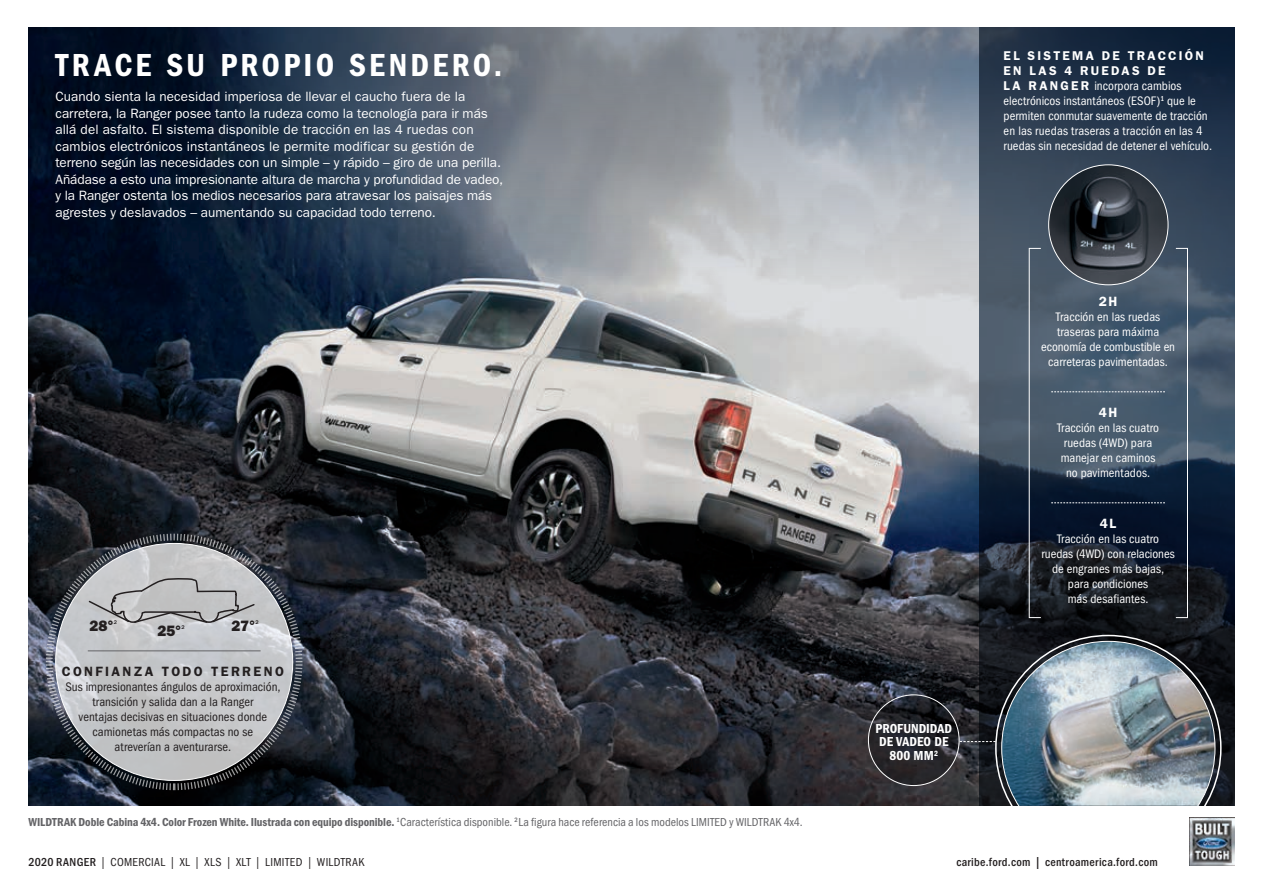
<style>
.page{position:relative;width:1263px;height:893px;background:#fff}
.page>*{position:absolute;margin:0;border:0;box-sizing:border-box;transform-origin:0 0}
.t1{font:33px "ITC Franklin Gothic Std Dm Cd";letter-spacing:.1em;color:#fff}
.t2{font:15.15px "ITC Franklin Gothic Std Hvy";color:#231f20}
.t3{font:13.5px/16.5px "ITC Franklin Gothic Std";color:#fff}
.t4{font:13.5px/13.5px "ITC Franklin Gothic Std Dm Cd";color:#fff;text-align:center}
.t5{font:600 13.5px "ITC Franklin Gothic Std";letter-spacing:.175em;color:#231f20}
.t6{font:600 13.5px "ITC Franklin Gothic Std";color:#fff}
.t7{font:condensed 12.75px/15px "ITC Franklin Gothic Std";color:#fff;text-align:center}
.t8{font:condensed 12.75px/15px "ITC Franklin Gothic Std";color:#231f20;text-align:center}
.t9{font:condensed 12px "ITC Franklin Gothic Std";letter-spacing:.005em;color:#636366}
.t10{font:condensed 12px "ITC Franklin Gothic Std";letter-spacing:.03em;color:#231f20}
.t11{font:500 condensed 12px "ITC Franklin Gothic Std";letter-spacing:.03em;color:#231f20}
.t12{font:500 5.55px "ITC Franklin Gothic Std";color:#231f20}
.s1{font-family:"ITC Franklin Gothic Std Dm Cd";font-stretch:normal}
.s2{font-weight:600;font-stretch:normal}
.s3{font-weight:500}
</style>
<div class="page">
<img style="left:1189px;top:818px;width:45px;height:48px">
<img style="left:28px;top:306px;width:951px;height:500px">
<svg style="left:28px;top:27px;width:951px;height:279px;background:#5f6977"></svg>
<svg style="left:979px;top:27px;width:255px;height:779px;background:#2d3b4d"></svg>
<img style="left:960px;top:635px;width:261px;height:171px">
<svg style="left:45px;top:532px;width:259px;height:259px;background:#2b3038"></svg>
<svg style="left:56px;top:543px;width:237px;height:237px;background:#c6c7c9"></svg>
<svg style="left:87px;top:577px;width:169px;height:47px;background:#b7b7b8"></svg>
<hr style="left:88px;top:650px;width:173px;height:1px;background:#636366">
<img style="left:1049px;top:165px;width:119px;height:120px;border-radius:60px">
<div style="left:1029px;top:248px;width:12px;height:370px;border:1px solid #fff"></div>
<div style="left:1175px;top:248px;width:13px;height:370px;border:1px solid #fff"></div>
<svg style="left:1051px;top:391px;width:114px;height:1px"></svg>
<svg style="left:1051px;top:502px;width:114px;height:1px"></svg>
<svg style="left:868px;top:695px;width:91px;height:90px;background:#26262b"></svg>
<h2 class="t1" style="left:55px;top:46px;width:448px">TRACE SU PROPIO SENDERO.</h2>
<p class="t3" style="left:55px;top:88px;width:447px">Cuando sienta la necesidad imperiosa de llevar el caucho fuera de la carretera, la Ranger posee tanto la rudeza como la tecnología para ir más allá del asfalto. El sistema disponible de tracción en las 4 ruedas con cambios electrónicos instantáneos le permite modificar su gestión de terreno según las necesidades con un simple – y rápido – giro de una perilla.</p>
<p class="t3" style="left:55px;top:171px;width:449px">Añádase a esto una impresionante altura de marcha y profundidad de vadeo, y la Ranger ostenta los medios necesarios para atravesar los paisajes más agrestes y deslavados – aumentando su capacidad todo terreno.</p>
<p class="t2" style="left:89px;top:617px;width:26px">28°</p>
<p class="t12" style="left:114px;top:619px;width:5px">2</p>
<p class="t2" style="left:231px;top:617px;width:25px">27°</p>
<p class="t12" style="left:255px;top:619px;width:5px">2</p>
<p class="t2" style="left:157px;top:622px;width:25px">25°</p>
<p class="t12" style="left:181px;top:624px;width:5px">2</p>
<p class="t5" style="left:62px;top:664px;width:224px">CONFIANZA TODO TERRENO</p>
<p class="t8" style="left:65px;top:680px;width:217px">Sus impresionantes ángulos de aproximación, transición y salida dan a la Ranger<br>ventajas decisivas en situaciones donde camionetas más compactas no se<br>atreverían a aventurarse.</p>
<p class="t9" style="left:28px;top:815px;width:776px"><span class="s1">WILDTRAK Doble Cabina 4x4. Color Frozen White. Ilustrada con equipo disponible.</span> <sup>1</sup>Característica disponible. <sup>2</sup>La figura hace referencia a los modelos LIMITED y WILDTRAK 4x4.</p>
<p class="t7" style="left:1003px;top:48px;width:210px;text-align:left"><span class="s2">EL SISTEMA DE TRACCIÓN EN LAS 4 RUEDAS DE<br>L A R A N G E R</span> incorpora cambios electrónicos instantáneos (ESOF)<sup>1</sup> que le permiten conmutar suavemente de tracción en las ruedas traseras a tracción en las 4 ruedas sin necesidad de detener el vehículo.</p>
<p class="t4" style="left:875px;top:721px;width:78px">PROFUNDIDAD<br>DE VADEO DE<br>800 MM<sup>2</sup></p>
<p class="t6" style="left:1099px;top:293px;width:20px">2H</p>
<p class="t7" style="left:1041px;top:309px;width:136px">Tracción en las ruedas traseras para máxima economía de combustible en carreteras pavimentadas.</p>
<p class="t6" style="left:1099px;top:404px;width:20px">4H</p>
<p class="t7" style="left:1057px;top:420px;width:104px">Tracción en las cuatro ruedas (4WD) para manejar en caminos no pavimentados.</p>
<p class="t6" style="left:1100px;top:515px;width:18px">4L</p>
<p class="t7" style="left:1041px;top:531px;width:135px">Tracción en las cuatro ruedas (4WD) con relaciones de engranes más bajas, para condiciones<br>más desafiantes.</p>
<p class="t10" style="left:28px;top:855px;width:337px"><span class="s3">2020 RANGER</span> | COMERCIAL | XL | XLS | XLT | LIMITED | WILDTRAK</p>
<p class="t11" style="left:956px;top:855px;width:203px">caribe.ford.com | centroamerica.ford.com</p>
</div>
